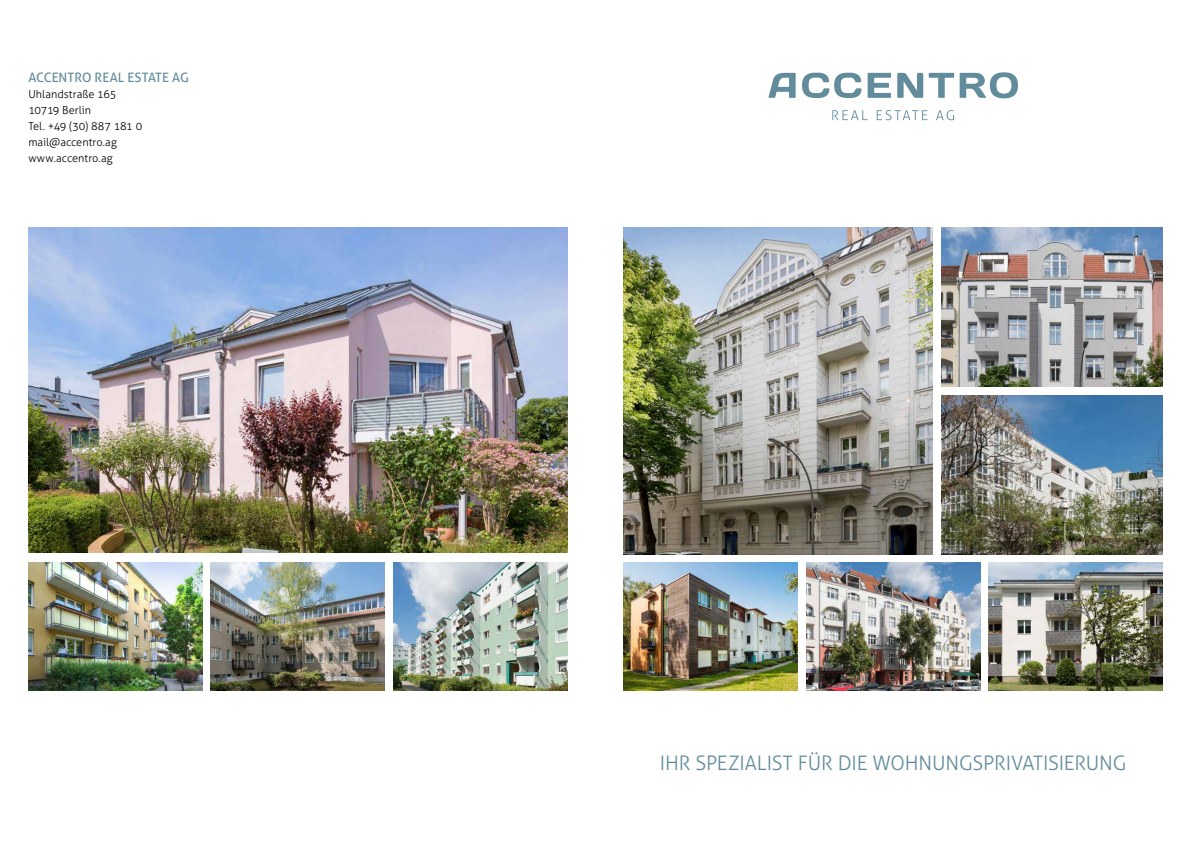
<style>
.page{position:relative;width:1191px;height:842px;background:#fff}
.page>*{position:absolute;margin:0;border:0;box-sizing:border-box;transform-origin:0 0}
.t1{font:300 20px "Aller";letter-spacing:-.01em;color:#628c9c}
.t2{font:13px "Aller";color:#628c9c}
.t3{font:300 11px/16px "Aller";color:#000}
</style>
<div class="page">
<img style="left:941px;top:227px;width:221px;height:159px">
<img style="left:624px;top:227px;width:309px;height:327px">
<img style="left:28px;top:227px;width:539px;height:325px">
<img style="left:941px;top:395px;width:221px;height:159px">
<svg style="left:768px;top:72px;width:250px;height:26px"></svg>
<svg style="left:832px;top:110px;width:35px;height:10px"></svg>
<svg style="left:876px;top:110px;width:51px;height:10px"></svg>
<svg style="left:936px;top:110px;width:18px;height:10px"></svg>
<img style="left:806px;top:562px;width:174px;height:128px">
<img style="left:211px;top:562px;width:174px;height:128px">
<img style="left:988px;top:562px;width:174px;height:128px">
<img style="left:393px;top:562px;width:174px;height:128px">
<img style="left:624px;top:562px;width:173px;height:128px">
<img style="left:28px;top:562px;width:174px;height:128px">
<p class="t2" style="left:28px;top:69px;width:162px">ACCENTRO REAL ESTATE AG</p>
<p class="t3" style="left:28px;top:86px;width:115px">Uhlandstraße 165<br>10719 Berlin<br>Tel. +49 (30) 887 181 0 mail@accentro.ag www.accentro.ag</p>
<h1 class="t1" style="left:660px;top:751px;width:468px">IHR SPEZIALIST FÜR DIE WOHNUNGSPRIVATISIERUNG</h1>
</div>
